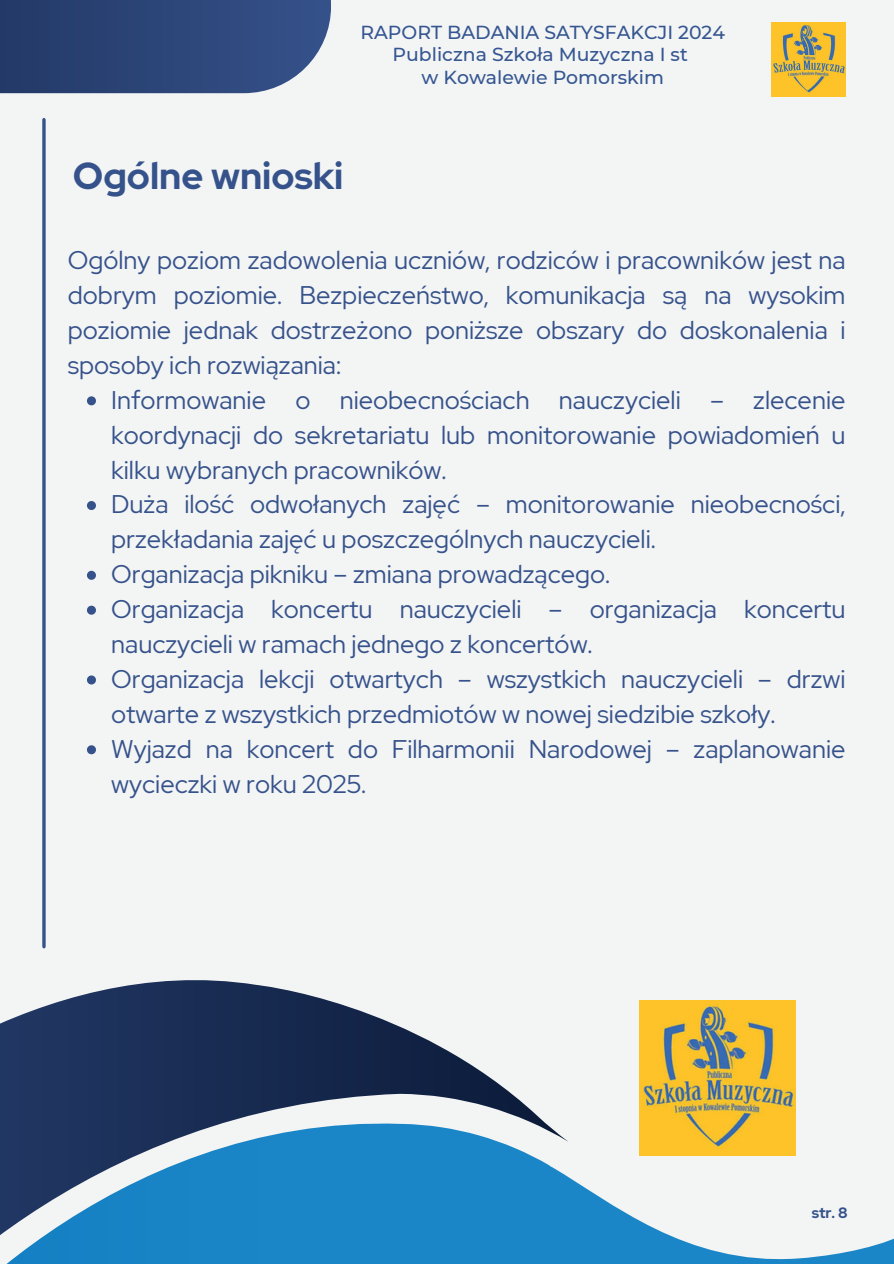
<style>
.page{position:relative;width:894px;height:1264px;background:#fff}
.page>*{position:absolute;margin:0;border:0;box-sizing:border-box;transform-origin:0 0}
.t1{font:700 37.5px "Red Hat Display";color:#36528b}
.t2{font:25.5px/34.8px "Red Hat Display";color:#36528b}
.t3{font:500 18.75px/22.5px "Montserrat";color:#355691;text-align:center}
.t4{font:700 15px "Red Hat Display";color:#36528b}
</style>
<div class="page">
<div style="left:0;top:0;width:893px;height:1263px;background:#f3f4f4"></div>
<svg style="left:568px;top:1113px;width:325px;height:150px"></svg>
<svg style="left:0;top:980px;width:568px;height:283px"></svg>
<svg style="left:0;top:0;width:330px;height:93px;background:#354d7e"></svg>
<svg style="left:42px;top:120px;width:4px;height:826px;background:#536b9b"></svg>
<img style="left:771px;top:22px;width:74px;height:74px">
<svg style="left:87px;top:396px;width:9px;height:9px"></svg>
<svg style="left:87px;top:501px;width:9px;height:9px"></svg>
<svg style="left:87px;top:571px;width:9px;height:9px"></svg>
<svg style="left:87px;top:605px;width:9px;height:9px"></svg>
<svg style="left:87px;top:675px;width:9px;height:9px"></svg>
<svg style="left:87px;top:745px;width:9px;height:9px"></svg>
<img style="left:639px;top:1000px;width:155px;height:155px">
<p class="t3" style="left:360px;top:21px;width:366px">RAPORT BADANIA SATYSFAKCJI 2024<br>Publiczna Szkoła Muzyczna I st<br>w Kowalewie Pomorskim</p>
<p class="t1" style="left:73px;top:150px;width:272px">Ogólne wnioski</p>
<h1 class="t2" style="left:68px;top:243px;width:779px;text-align:justify">Ogólny poziom zadowolenia uczniów, rodziców i pracowników jest na dobrym poziomie. Bezpieczeństwo, komunikacja są na wysokim poziomie jednak dostrzeżono poniższe obszary do doskonalenia i sposoby ich rozwiązania:</h1>
<h2 class="t2" style="left:111px;top:382px;width:735px;text-align:justify">Informowanie o nieobecnościach nauczycieli – zlecenie koordynacji do sekretariatu lub monitorowanie powiadomień u kilku wybranych pracowników.</h2>
<p class="t2" style="left:111px;top:487px;width:735px">Duża ilość odwołanych zajęć – monitorowanie nieobecności, przekładania zajęć u poszczególnych nauczycieli.</p>
<p class="t2" style="left:111px;top:556px;width:500px">Organizacja pikniku – zmiana prowadzącego.</p>
<p class="t2" style="left:111px;top:591px;width:735px">Organizacja koncertu nauczycieli – organizacja koncertu nauczycieli w ramach jednego z koncertów.</p>
<p class="t2" style="left:111px;top:661px;width:735px">Organizacja lekcji otwartych – wszystkich nauczycieli – drzwi otwarte z wszystkich przedmiotów w nowej siedzibie szkoły.</p>
<p class="t2" style="left:111px;top:731px;width:735px">Wyjazd na koncert do Filharmonii Narodowej – zaplanowanie wycieczki w roku 2025.</p>
<p class="t4" style="left:811px;top:1202px;width:37px">str. 8</p>
</div>
